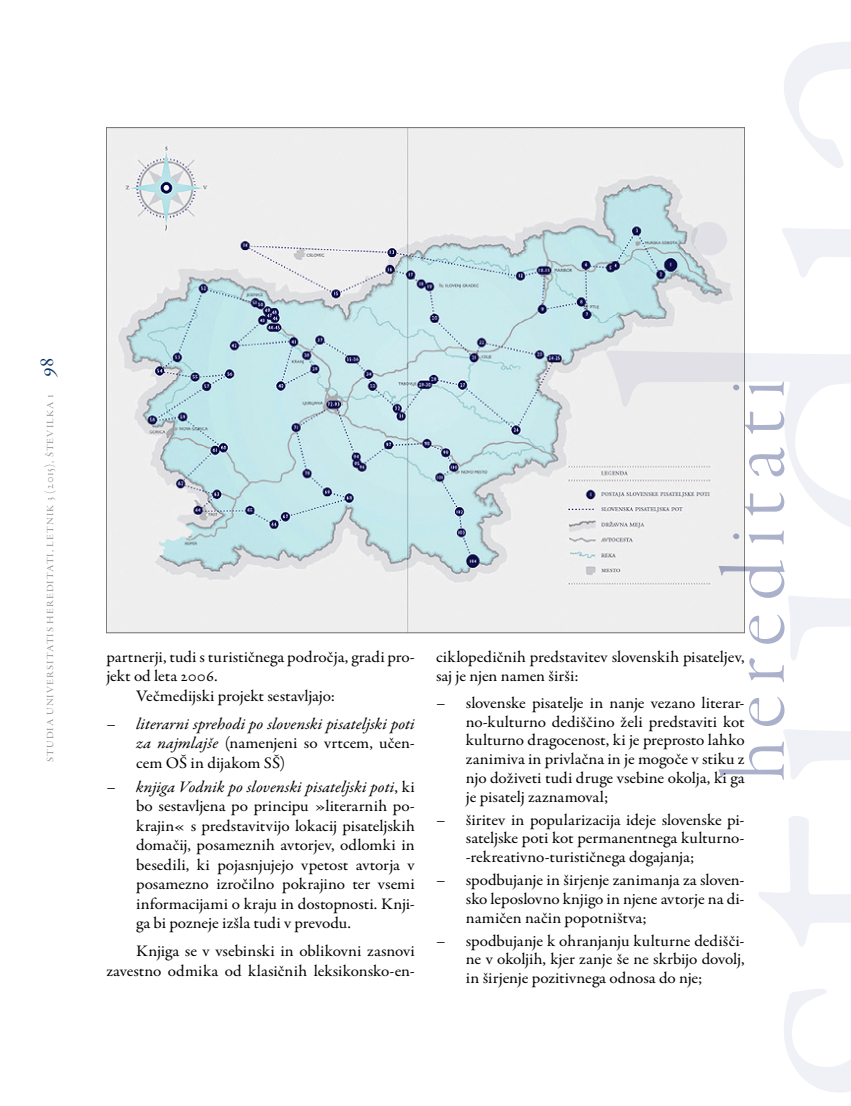
<style>
.page{position:relative;width:851px;height:1106px;background:#fff}
.page>*{position:absolute;margin:0;border:0;box-sizing:border-box;transform-origin:0 0}
.t1{font:93.3px "Garamond Premr Pro Lt Disp";letter-spacing:.12em;color:#abb0cb}
.Alineja_srednja_1_0{font:16.2px/18.8px "Garamond Premr Pro";letter-spacing:-.005em;color:#000;text-align:justify;scale:1.06 1}
.Alineja_spodnja_1_2{font:16.2px/19.5px "Garamond Premr Pro";letter-spacing:-.005em;color:#000;text-align:justify;scale:1.06 1}
.Odstavek_osnovni{font:16.2px/19.5px "Garamond Premr Pro";letter-spacing:-.005em;color:#000;scale:1.06 1}
.Alineja_zgornja_2_0{font:16.2px/18.8px "Garamond Premr Pro";letter-spacing:-.005em;color:#000;text-align:justify;scale:1.06 1}
.Alineja_zgornja_2_0-2{font:italic 16.2px/19.5px "Garamond Premr Pro";color:#000;text-align:justify;scale:1.06 1}
.t2{font:12.9px "Garamond Premr Pro Lt Disp";letter-spacing:.075em;color:#878787;scale:1.08 1}
.s1{font-family:"Garamond Premr Pro Disp";font-size:23.1px;color:#053063}
.s2{font-style:normal}
.s3{font-style:italic}
</style>
<div class="page">
<img style="left:108px;top:129px;width:634px;height:502px">
<p class="t2" style="left:42px;top:762px;width:375px;rotate:-90deg">studia universitatis hereditati, letnik 3 (2015), številka 1 <span class="s1">98</span></p>
<p class="Odstavek_osnovni" style="left:106px;top:647px;width:292px">partnerji, tudi s turističnega področja, gradi pro&shy;jekt od leta 2006.</p>
<p class="Odstavek_osnovni" style="left:136px;top:686px;width:189px">Večmedijski projekt sestavljajo:</p>
<p class="Alineja_zgornja_2_0-2" style="left:136px;top:715px;width:264px;text-indent:-30px">– literarni sprehodi po slovenski pisateljski poti za najmlajše <span class="s2">(namenjeni so vrtcem, učen&shy;cem OŠ in dijakom SŠ)</span></p>
<p class="Alineja_spodnja_1_2" style="left:136px;top:777px;width:264px;text-indent:-30px"><span class="s3">– knjiga Vodnik po slovenski pisateljski poti</span>, ki bo sestavljena po principu »literarnih po&shy;krajin« s predstavitvijo lokacij pisateljskih domačij, posameznih avtorjev, odlomki in besedili, ki pojasnjujejo vpetost avtorja v posamezno izročilno pokrajino ter vsemi informacijami o kraju in dostopnosti. Knji&shy;ga bi pozneje izšla tudi v prevodu.</p>
<p class="Odstavek_osnovni" style="left:106px;top:941px;width:292px;text-align:right">Knjiga se v vsebinski in oblikovni zasnovi zavestno odmika od klasičnih leksikonsko-en-</p>
<h1 class="t1" style="left:704px;top:780px;width:402px;rotate:-90deg">hereditati</h1>
<p class="Odstavek_osnovni" style="left:436px;top:647px;width:292px;line-height:18.8px">ciklopedičnih predstavitev slovenskih pisateljev, saj je njen namen širši:</p>
<p class="Alineja_zgornja_2_0" style="left:466px;top:693px;width:264px;text-indent:-30px"><span class="s3">–</span> slovenske pisatelje in nanje vezano literar&shy;no-kulturno dediščino želi predstaviti kot kulturno dragocenost, ki je preprosto lahko zanimiva in privlačna in je mogoče v stiku z njo doživeti tudi druge vsebine okolja, ki ga je pisatelj zaznamoval;</p>
<p class="Alineja_srednja_1_0" style="left:466px;top:810px;width:264px;text-indent:-30px"><span class="s3">–</span> širitev in popularizacija ideje slovenske pi&shy;sateljske poti kot permanentnega kulturno--rekreativno-turističnega dogajanja;</p>
<p class="Alineja_srednja_1_0" style="left:466px;top:871px;width:264px;text-indent:-30px"><span class="s3">–</span> spodbujanje in širjenje zanimanja za sloven&shy;sko leposlovno knjigo in njene avtorje na di&shy;namičen način popotništva;</p>
<p class="Alineja_srednja_1_0" style="left:466px;top:931px;width:264px;text-indent:-30px"><span class="s3">–</span> spodbujanje k ohranjanju kulturne dedišči&shy;ne v okoljih, kjer zanje še ne skrbijo dovolj, in širjenje pozitivnega odnosa do nje;</p>
</div>
